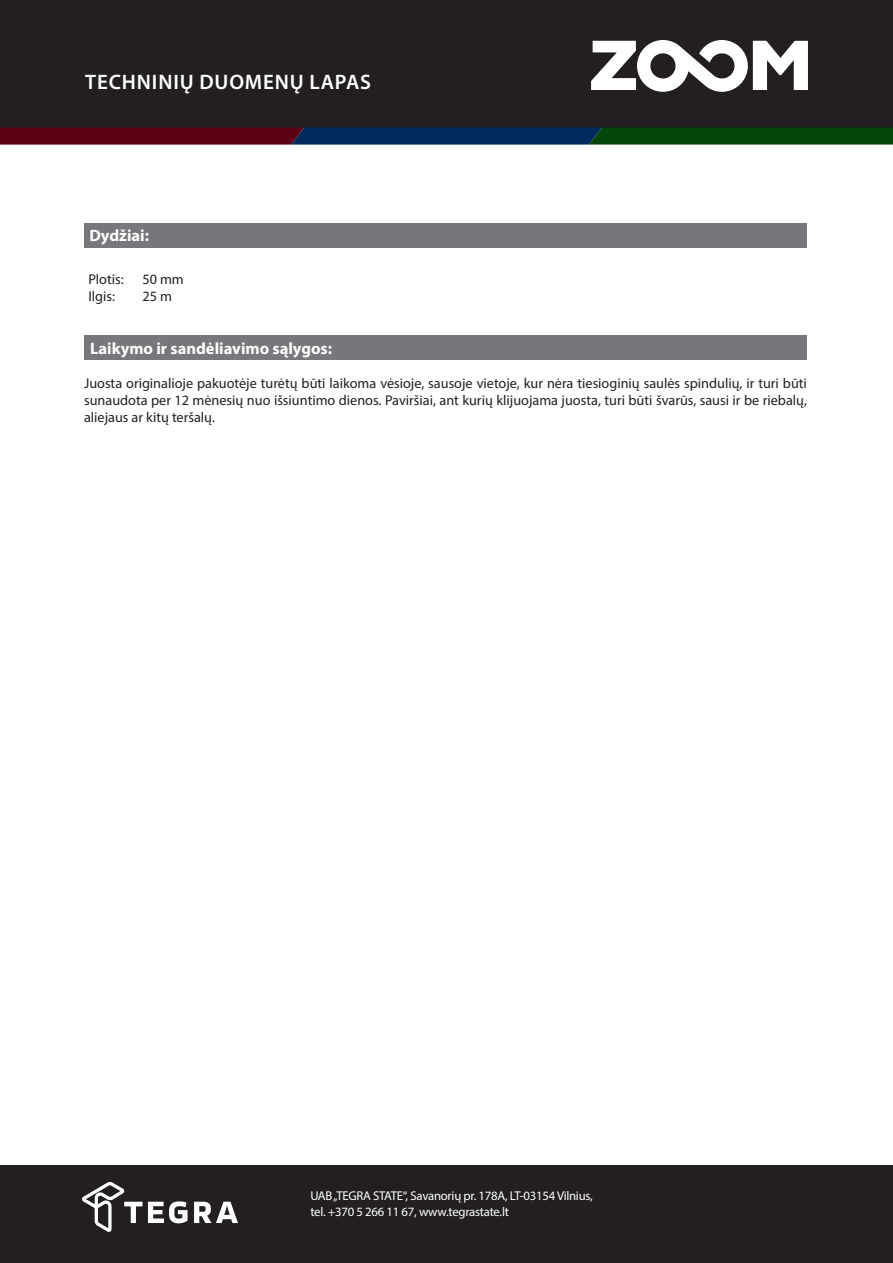
<style>
.page{position:relative;width:893px;height:1263px;background:#fff}
.page>*{position:absolute;margin:0;border:0;box-sizing:border-box;transform-origin:0 0}
.t1{font:600 21px "Myriad Pro";letter-spacing:.04em;color:#fff}
.Tekstas_paprastas{font:700 16.5px "Myriad Pro";color:#fff}
.Tekstas_paprastas-2{font:14.25px/17.1px "Myriad Pro";color:#231f20;text-align:justify}
.t2{font:12.75px/15.3px "Myriad Pro";letter-spacing:-.02em;color:#fff}
</style>
<div class="page">
<div style="left:0;top:0;width:893px;height:128px;background:#231f20"></div>
<div style="left:0;top:1165px;width:893px;height:98px;background:#231f20"></div>
<svg style="left:0;top:128px;width:893px;height:17px;background:#252a2e"></svg>
<svg style="left:591px;top:40px;width:217px;height:52px"></svg>
<div style="left:84px;top:335px;width:723px;height:25px;background:#76787b"></div>
<div style="left:84px;top:223px;width:723px;height:24px;background:#76787b"></div>
<img style="left:82px;top:1182px;width:155px;height:49px">
<h1 class="t1" style="left:85px;top:69px;width:287px">TECHNINIŲ DUOMENŲ LAPAS</h1>
<p class="Tekstas_paprastas" style="left:89px;top:225px;width:61px">Dydžiai:</p>
<p class="Tekstas_paprastas-2" style="left:88px;top:270px;width:37px">Plotis:</p>
<p class="Tekstas_paprastas-2" style="left:142px;top:270px;width:43px">50 mm</p>
<p class="Tekstas_paprastas-2" style="left:88px;top:287px;width:28px">Ilgis:</p>
<p class="Tekstas_paprastas-2" style="left:142px;top:287px;width:31px">25 m</p>
<p class="Tekstas_paprastas" style="left:90px;top:337px;width:243px">Laikymo ir sandėliavimo sąlygos:</p>
<p class="Tekstas_paprastas-2" style="left:84px;top:374px;width:724px">Juosta originalioje pakuotėje turėtų būti laikoma vėsioje, sausoje vietoje, kur nėra tiesioginių saulės spindulių, ir turi būti sunaudota per 12 mėnesių nuo išsiuntimo dienos. Paviršiai, ant kurių klijuojama juosta, turi būti švarūs, sausi ir be riebalų, aliejaus ar kitų teršalų.</p>
<p class="t2" style="left:310px;top:1188px;width:284px">UAB „TEGRA STATE“, Savanorių pr. 178A, LT-03154 Vilnius, tel. +370 5 266 11 67, www.tegrastate.lt</p>
</div>
